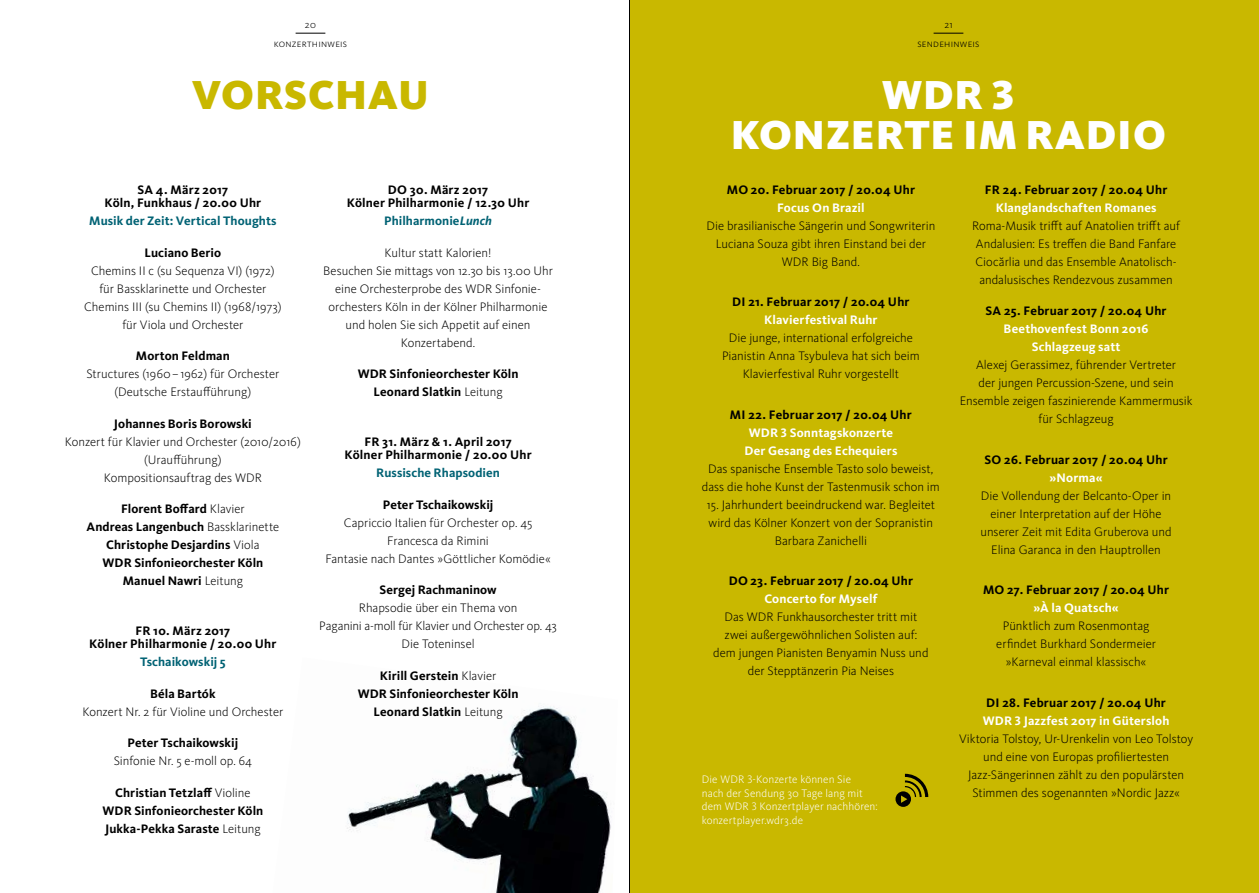
<style>
.page{position:relative;width:1259px;height:893px;background:#fff}
.page>*{position:absolute;margin:0;border:0;box-sizing:border-box;transform-origin:0 0}
.t1{font:900 42px/39.9px "WDR Sans";letter-spacing:.02em;color:#fff;text-align:center}
.WSO___DIN_A5___Innen{font:900 42px "WDR Sans";letter-spacing:.02em;color:#c9b800}
.WSO___DIN_A5___Innen-2{font:300 12.75px/18px "WDR Sans";color:#000;text-align:center}
.WSO___DIN_A5___Innen-3{font:700 12.75px "WDR Sans";letter-spacing:.01em;color:#000}
.WSO___DIN_A5___Innen-4{font:700 12.75px "WDR Sans";letter-spacing:.01em;color:#fff}
.WSO___DIN_A5___Innen-5{font:700 12.75px "WDR Sans";letter-spacing:.005em;color:#006274}
.WSO___DIN_A5___Innen-6{font:300 11.25px/13.5px "WDR Sans";letter-spacing:.01em;color:#fff}
.t2{font:300 10.5px "WDR Sans";letter-spacing:.025em;color:#000}
.s1{font-weight:300}
.s2{font-style:italic}
</style>
<div class="page">
<div style="left:629px;top:0;width:630px;height:893px;background:#c9b800"></div>
<img style="left:347px;top:706px;width:264px;height:187px">
<hr style="left:933px;top:33px;width:30px;height:1px;background:#000">
<svg style="left:296px;top:33px;width:29px;height:1px"></svg>
<svg style="left:895px;top:774px;width:33px;height:33px"></svg>
<hr style="left:629px;top:0;width:1px;height:893px;background:#000">
<p class="t2" style="left:305px;top:18px;width:12px">20</p>
<p class="t2" style="left:944px;top:18px;width:10px">21</p>
<p class="t2" style="left:274px;top:37px;width:75px">konzerthinweis</p>
<p class="t2" style="left:917px;top:37px;width:63px">sendehinweis</p>
<p class="t1" style="left:731px;top:75px;width:436px">WDR 3<br>KONZERTE IM RADIO</p>
<p class="WSO___DIN_A5___Innen" style="left:192px;top:70px;width:238px">VORSCHAU</p>
<p class="WSO___DIN_A5___Innen-3" style="left:137px;top:182px;width:92px">SA 4. März 2017</p>
<p class="WSO___DIN_A5___Innen-3" style="left:104px;top:195px;width:158px">Köln, Funkhaus / 20.00 Uhr</p>
<p class="WSO___DIN_A5___Innen-5" style="left:89px;top:213px;width:189px">Musik der Zeit: Vertical Thoughts</p>
<p class="WSO___DIN_A5___Innen-3" style="left:145px;top:245px;width:78px">Luciano Berio</p>
<p class="WSO___DIN_A5___Innen-2" style="left:91px;top:261px;width:185px">Chemins II c (su Sequenza VI) (1972)</p>
<p class="WSO___DIN_A5___Innen-2" style="left:99px;top:279px;width:168px">für Bassklarinette und Orchester</p>
<p class="WSO___DIN_A5___Innen-2" style="left:84px;top:297px;width:199px">Chemins III (su Chemins II) (1968/1973)</p>
<p class="WSO___DIN_A5___Innen-2" style="left:122px;top:315px;width:122px">für Viola und Orchester</p>
<p class="WSO___DIN_A5___Innen-3" style="left:136px;top:348px;width:95px">Morton Feldman</p>
<p class="WSO___DIN_A5___Innen-2" style="left:86px;top:365px;width:194px">Structures (1960–1962) für Orchester</p>
<p class="WSO___DIN_A5___Innen-2" style="left:114px;top:383px;width:138px">(Deutsche Erstaufführung)</p>
<p class="WSO___DIN_A5___Innen-3" style="left:114px;top:416px;width:139px">Johannes Boris Borowski</p>
<p class="WSO___DIN_A5___Innen-2" style="left:65px;top:432px;width:237px">Konzert für Klavier und Orchester (2010/2016)</p>
<p class="WSO___DIN_A5___Innen-2" style="left:144px;top:450px;width:79px">(Uraufführung)</p>
<p class="WSO___DIN_A5___Innen-2" style="left:104px;top:468px;width:160px">Kompositionsauftrag des WDR</p>
<p class="WSO___DIN_A5___Innen-3" style="left:121px;top:501px;width:125px">Florent Boffard <span class="s1">Klavier</span></p>
<p class="WSO___DIN_A5___Innen-3" style="left:87px;top:519px;width:194px">Andreas Langenbuch <span class="s1">Bassklarinette</span></p>
<p class="WSO___DIN_A5___Innen-3" style="left:106px;top:537px;width:155px">Christophe Desjardins <span class="s1">Viola</span></p>
<p class="WSO___DIN_A5___Innen-3" style="left:102px;top:555px;width:162px">WDR Sinfonieorchester Köln</p>
<p class="WSO___DIN_A5___Innen-3" style="left:123px;top:573px;width:122px">Manuel Nawri <span class="s1">Leitung</span></p>
<p class="WSO___DIN_A5___Innen-3" style="left:135px;top:623px;width:97px">FR 10. März 2017</p>
<p class="WSO___DIN_A5___Innen-3" style="left:89px;top:636px;width:189px">Kölner Philharmonie / 20.00 Uhr</p>
<p class="WSO___DIN_A5___Innen-5" style="left:140px;top:654px;width:87px">Tschaikowskij 5</p>
<p class="WSO___DIN_A5___Innen-3" style="left:150px;top:686px;width:67px">Béla Bartók</p>
<p class="WSO___DIN_A5___Innen-2" style="left:82px;top:702px;width:202px">Konzert Nr. 2 für Violine und Orchester</p>
<p class="WSO___DIN_A5___Innen-3" style="left:128px;top:735px;width:112px">Peter Tschaikowskij</p>
<p class="WSO___DIN_A5___Innen-2" style="left:114px;top:752px;width:140px">Sinfonie Nr. 5 e-moll op. 64</p>
<p class="WSO___DIN_A5___Innen-3" style="left:115px;top:785px;width:137px">Christian Tetzlaff <span class="s1">Violine</span></p>
<p class="WSO___DIN_A5___Innen-3" style="left:102px;top:803px;width:162px">WDR Sinfonieorchester Köln</p>
<p class="WSO___DIN_A5___Innen-3" style="left:105px;top:821px;width:157px">Jukka-Pekka Saraste <span class="s1">Leitung</span></p>
<p class="WSO___DIN_A5___Innen-3" style="left:388px;top:182px;width:102px">DO 30. März 2017</p>
<p class="WSO___DIN_A5___Innen-3" style="left:347px;top:195px;width:184px">Kölner Philharmonie / 12.30 Uhr</p>
<p class="WSO___DIN_A5___Innen-5" style="left:384px;top:213px;width:109px">Philharmonie<span class="s2">Lunch</span></p>
<p class="WSO___DIN_A5___Innen-2" style="left:385px;top:243px;width:108px">Kultur statt Kalorien!</p>
<p class="WSO___DIN_A5___Innen-2" style="left:323px;top:261px;width:231px">Besuchen Sie mittags von 12.30 bis 13.00 Uhr eine Orchesterprobe des WDR Sinfonie&shy;orchesters Köln in der Kölner Philharmonie und holen Sie sich Appetit auf einen Konzertabend.</p>
<p class="WSO___DIN_A5___Innen-3" style="left:358px;top:366px;width:162px">WDR Sinfonieorchester Köln</p>
<p class="WSO___DIN_A5___Innen-3" style="left:373px;top:384px;width:131px">Leonard Slatkin <span class="s1">Leitung</span></p>
<p class="WSO___DIN_A5___Innen-3" style="left:364px;top:434px;width:149px">FR 31. März &amp; 1. April 2017</p>
<p class="WSO___DIN_A5___Innen-3" style="left:344px;top:447px;width:189px">Kölner Philharmonie / 20.00 Uhr</p>
<p class="WSO___DIN_A5___Innen-5" style="left:376px;top:465px;width:125px">Russische Rhapsodien</p>
<p class="WSO___DIN_A5___Innen-3" style="left:383px;top:497px;width:112px">Peter Tschaikowskij</p>
<p class="WSO___DIN_A5___Innen-2" style="left:344px;top:513px;width:190px">Capriccio Italien für Orchester op. 45</p>
<p class="WSO___DIN_A5___Innen-2" style="left:387px;top:531px;width:103px">Francesca da Rimini</p>
<p class="WSO___DIN_A5___Innen-2" style="left:325px;top:549px;width:227px">Fantasie nach Dantes »Göttlicher Komödie«</p>
<p class="WSO___DIN_A5___Innen-3" style="left:379px;top:582px;width:119px">Sergej Rachmaninow</p>
<p class="WSO___DIN_A5___Innen-2" style="left:359px;top:599px;width:160px">Rhapsodie über ein Thema von</p>
<p class="WSO___DIN_A5___Innen-2" style="left:319px;top:617px;width:239px">Paganini a-moll für Klavier und Orchester op. 43</p>
<p class="WSO___DIN_A5___Innen-2" style="left:401px;top:635px;width:75px">Die Toteninsel</p>
<p class="WSO___DIN_A5___Innen-3" style="left:380px;top:668px;width:118px">Kirill Gerstein <span class="s1">Klavier</span></p>
<p class="WSO___DIN_A5___Innen-3" style="left:358px;top:686px;width:162px">WDR Sinfonieorchester Köln</p>
<p class="WSO___DIN_A5___Innen-3" style="left:373px;top:704px;width:131px">Leonard Slatkin <span class="s1">Leitung</span></p>
<p class="WSO___DIN_A5___Innen-3" style="left:727px;top:182px;width:190px">MO 20. Februar 2017 / 20.04 Uhr</p>
<p class="WSO___DIN_A5___Innen-4" style="left:777px;top:200px;width:89px">Focus On Brazil</p>
<p class="WSO___DIN_A5___Innen-2" style="left:706px;top:216px;width:230px">Die brasilianische Sängerin und Songwriterin<br>Luciana Souza gibt ihren Einstand bei der<br>WDR Big Band.</p>
<p class="WSO___DIN_A5___Innen-3" style="left:732px;top:294px;width:179px">DI 21. Februar 2017 / 20.04 Uhr</p>
<p class="WSO___DIN_A5___Innen-4" style="left:764px;top:312px;width:115px">Klavierfestival Ruhr</p>
<p class="WSO___DIN_A5___Innen-2" style="left:722px;top:329px;width:199px">Die junge, international erfolgreiche<br>Pianistin Anna Tsybuleva hat sich beim<br>Klavierfestival Ruhr vorgestellt</p>
<p class="WSO___DIN_A5___Innen-3" style="left:730px;top:407px;width:183px">MI 22. Februar 2017 / 20.04 Uhr</p>
<p class="WSO___DIN_A5___Innen-4" style="left:749px;top:425px;width:146px">WDR 3 Sonntagskonzerte</p>
<p class="WSO___DIN_A5___Innen-4" style="left:744px;top:443px;width:154px">Der Gesang des Echequiers</p>
<p class="WSO___DIN_A5___Innen-2" style="left:702px;top:459px;width:239px">Das spanische Ensemble Tasto solo beweist, dass die hohe Kunst der Tastenmusik schon im</p>
<p class="WSO___DIN_A5___Innen-2" style="left:707px;top:495px;width:230px">15. Jahrhundert beeindruckend war. Begleitet wird das Kölner Konzert von der Sopranistin<br>Barbara Zanichelli</p>
<p class="WSO___DIN_A5___Innen-3" style="left:728px;top:573px;width:186px">DO 23. Februar 2017 / 20.04 Uhr</p>
<p class="WSO___DIN_A5___Innen-4" style="left:764px;top:591px;width:115px">Concerto for Myself</p>
<p class="WSO___DIN_A5___Innen-2" style="left:713px;top:608px;width:217px">Das WDR Funkhausorchester tritt mit zwei außergewöhnlichen Solisten auf: dem jungen Pianisten Benyamin Nuss und der Stepptänzerin Pia Neises</p>
<p class="WSO___DIN_A5___Innen-6" style="left:702px;top:773px;width:177px">Die WDR 3-Konzerte können Sie<br>nach der Sendung 30 Tage lang mit dem WDR 3 Konzertplayer nachhören: konzertplayer.wdr3.de</p>
<p class="WSO___DIN_A5___Innen-3" style="left:985px;top:182px;width:184px">FR 24. Februar 2017 / 20.04 Uhr</p>
<p class="WSO___DIN_A5___Innen-4" style="left:995px;top:200px;width:162px">Klanglandschaften Romanes</p>
<p class="WSO___DIN_A5___Innen-2" style="left:972px;top:216px;width:210px;text-align:left">Roma-Musik trifft auf Anatolien trifft auf Andalusien: Es treffen die Band Fanfare Ciocărlia und das Ensemble Anatolisch&shy;andalusisches Rendezvous zusammen</p>
<p class="WSO___DIN_A5___Innen-3" style="left:985px;top:303px;width:182px">SA 25. Februar 2017 / 20.04 Uhr</p>
<p class="WSO___DIN_A5___Innen-4" style="left:1003px;top:321px;width:146px">Beethovenfest Bonn 2016</p>
<p class="WSO___DIN_A5___Innen-4" style="left:1031px;top:339px;width:90px">Schlagzeug satt</p>
<p class="WSO___DIN_A5___Innen-2" style="left:959px;top:356px;width:234px">Alexej Gerassimez, führender Vertreter<br>der jungen Percussion-Szene, und sein Ensemble zeigen faszinierende Kammermusik für Schlagzeug</p>
<p class="WSO___DIN_A5___Innen-3" style="left:984px;top:452px;width:185px">SO 26. Februar 2017 / 20.04 Uhr</p>
<p class="WSO___DIN_A5___Innen-4" style="left:1049px;top:470px;width:55px">»Norma«</p>
<p class="WSO___DIN_A5___Innen-2" style="left:980px;top:486px;width:193px">Die Vollendung der Belcanto-Oper in einer Interpretation auf der Höhe unserer Zeit mit Edita Gruberova und Elina Garanca in den Hauptrollen</p>
<p class="WSO___DIN_A5___Innen-3" style="left:983px;top:582px;width:187px">MO 27. Februar 2017 / 20.04 Uhr</p>
<p class="WSO___DIN_A5___Innen-4" style="left:1033px;top:600px;width:87px">»À la Quatsch«</p>
<p class="WSO___DIN_A5___Innen-2" style="left:996px;top:617px;width:161px">Pünktlich zum Rosenmontag erfindet Burkhard Sondermeier »Karneval einmal klassisch«</p>
<p class="WSO___DIN_A5___Innen-3" style="left:986px;top:695px;width:181px">DI 28. Februar 2017 / 20.04 Uhr</p>
<p class="WSO___DIN_A5___Innen-4" style="left:982px;top:713px;width:188px">WDR 3 Jazzfest 2017 in Gütersloh</p>
<p class="WSO___DIN_A5___Innen-2" style="left:959px;top:729px;width:236px">Viktoria Tolstoy, Ur-Urenkelin von Leo Tolstoy und eine von Europas profiliertesten Jazz-Sängerinnen zählt zu den populärsten Stimmen des sogenannten »Nordic Jazz«</p>
</div>
